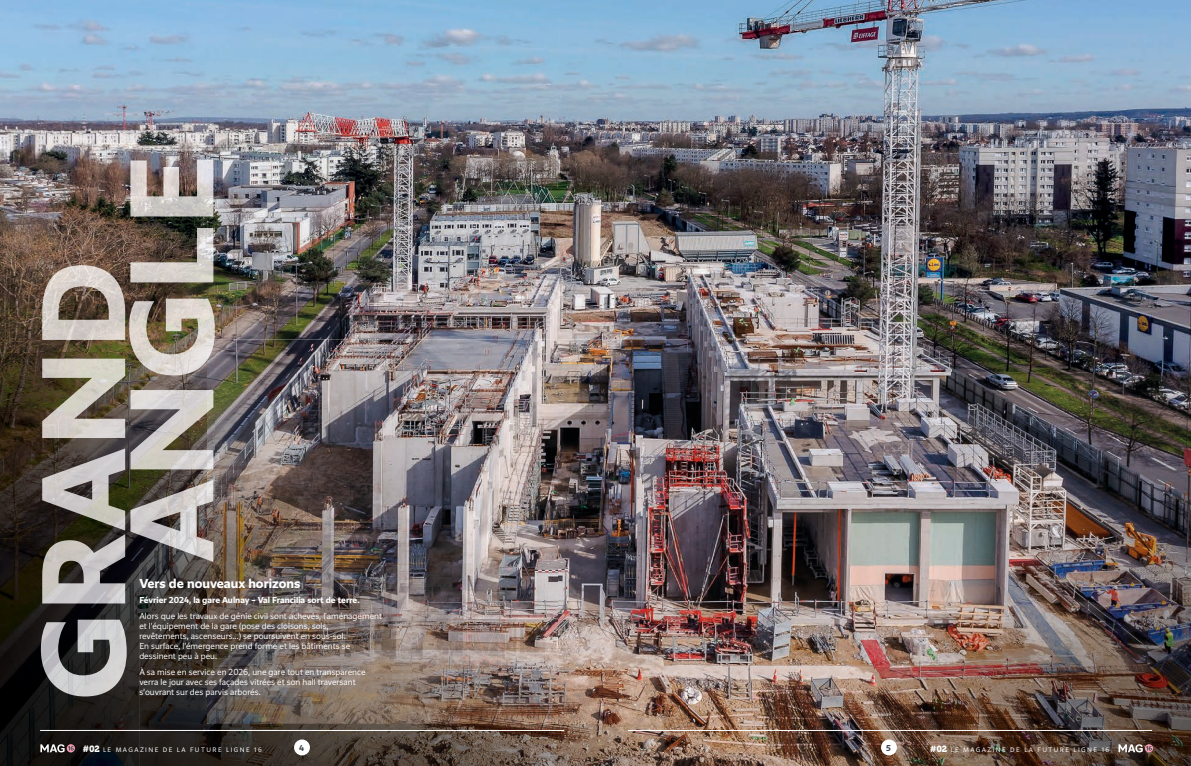
<style>
.page{position:relative;width:1191px;height:766px;background:#fff}
.page>*{position:absolute;margin:0;border:0;box-sizing:border-box;transform-origin:0 0}
.t1{font:700 12px "Grand Paris";color:#fff}
.t2{font:300 8px/10px "Grand Paris";color:#fff}
.t3{font:700 8px "Grand Paris";color:#fff}
.t4{font:700 7.9px "Grand Paris";color:#3d454c}
.t5{font:300 6px "Grand Paris";letter-spacing:.24em;color:#fff}
.s1{font-family:"Museo 900";font-weight:400;font-size:9px}
</style>
<div class="page">
<img style="left:0;top:0;width:1191px;height:373px">
<img style="left:873px;top:373px;width:318px;height:392px">
<img style="left:0;top:283px;width:908px;height:70px">
<img style="left:687px;top:351px;width:221px;height:22px">
<img style="left:215px;top:339px;width:472px;height:14px">
<img style="left:0;top:353px;width:69px;height:412px">
<img style="left:105px;top:353px;width:34px;height:412px">
<img style="left:139px;top:562px;width:70px;height:203px">
<img style="left:69px;top:696px;width:36px;height:69px">
<img style="left:209px;top:723px;width:454px;height:42px">
<img style="left:687px;top:373px;width:186px;height:214px">
<img style="left:663px;top:587px;width:210px;height:178px">
<img style="left:215px;top:353px;width:197px;height:202px">
<img style="left:412px;top:353px;width:172px;height:269px">
<img style="left:584px;top:353px;width:103px;height:20px">
<img style="left:207px;top:555px;width:206px;height:168px">
<img style="left:412px;top:622px;width:146px;height:101px">
<img style="left:558px;top:373px;width:129px;height:350px">
<img style="left:41px;top:261px;width:86px;height:92px">
<img style="left:41px;top:353px;width:86px;height:343px">
<img style="left:129px;top:159px;width:86px;height:403px">
<img style="left:207px;top:339px;width:8px;height:223px">
<div style="left:294px;top:739px;width:16px;height:16px;background:#fff;border-radius:50%"></div>
<div style="left:881px;top:739px;width:16px;height:16px;background:#fff;border-radius:50%"></div>
<hr style="left:628px;top:730px;width:524px;height:1px;background:#fff">
<svg style="left:40px;top:744px;width:34px;height:8px"></svg>
<svg style="left:1118px;top:744px;width:33px;height:8px"></svg>
<hr style="left:40px;top:730px;width:524px;height:1px;background:#fff">
<h1 class="t1" style="left:139px;top:575px;width:162px">Vers de nouveaux horizons</h1>
<p class="t3" style="left:139px;top:595px;width:222px">Février 2024, la gare Aulnay – Val Francilia sort de terre.</p>
<p class="t2" style="left:139px;top:610px;width:244px">Alors que les travaux de génie civil sont achevés, l'aménagement et l'équipement de la gare (pose des cloisons, sols,<br>revêtements, ascenseurs...) se poursuivent en sous-sol.<br>En surface, l'émergence prend forme et les bâtiments se dessinent peu à peu.</p>
<p class="t2" style="left:139px;top:666px;width:228px">À sa mise en service en 2026, une gare tout en transparence verra le jour avec ses façades vitrées et son hall traversant s’ouvrant sur des parvis arborés.</p>
<p class="t5" style="left:83px;top:745px;width:180px"><span class="s1">#02</span> LE MAGAZINE DE LA FUTURE LIGNE 16</p>
<p class="t4" style="left:299px;top:742px;width:7px">4</p>
<p class="t4" style="left:886px;top:742px;width:6px">5</p>
<p class="t5" style="left:930px;top:745px;width:180px"><span class="s1">#02</span> LE MAGAZINE DE LA FUTURE LIGNE 16</p>
</div>
